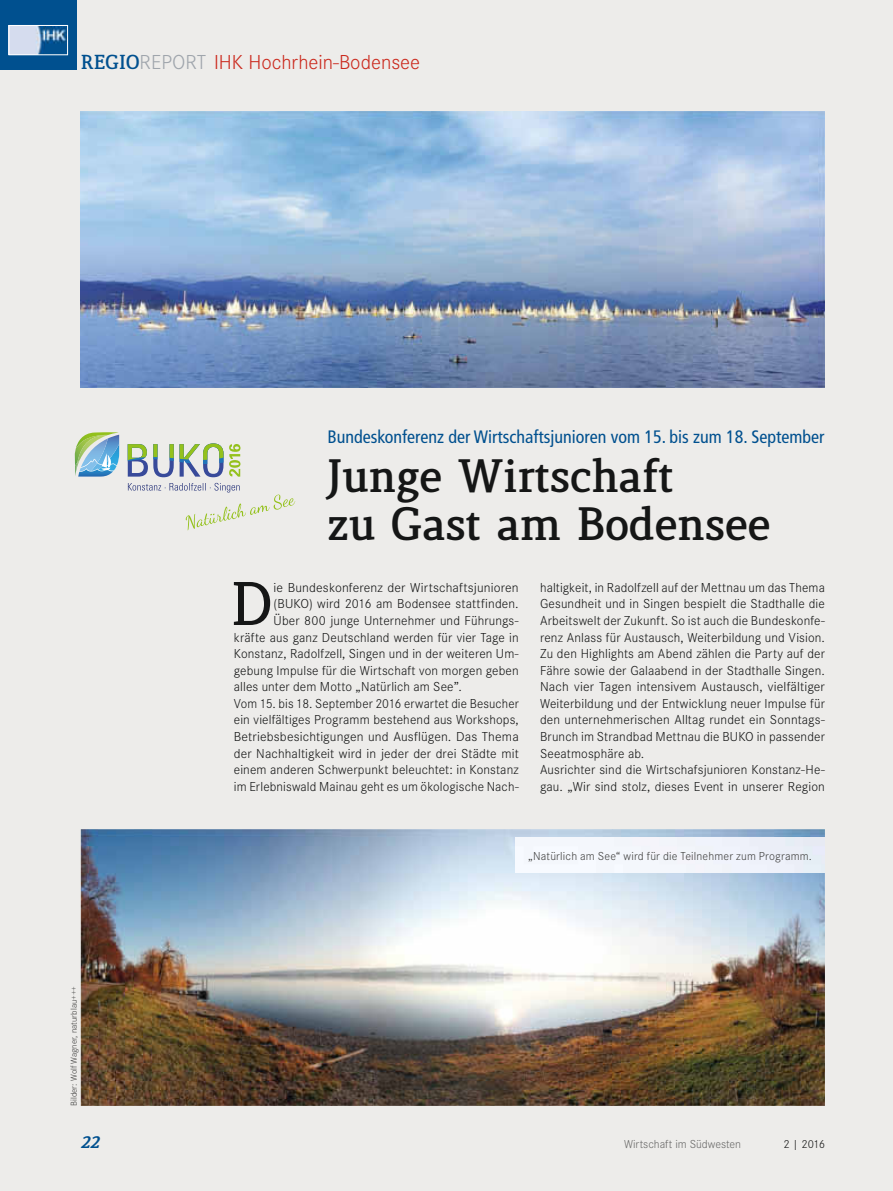
<style>
.page{position:relative;width:893px;height:1191px;background:#edecea}
.page>*{position:absolute;margin:0;border:0;box-sizing:border-box;transform-origin:0 0}
.t1{font:700 59.1px "Lenga";color:#151616}
.t2{font:800 45px/48px "Lenga";color:#151616}
.t3{font:300 21px "Corporate S";color:#cb2a1e}
.t4{font:condensed 18px "Frutiger";color:#00508f}
.t5{font:italic 900 16.5px "Lenga";color:#00508f}
.t6{font:300 13.5px/16.5px "Corporate S";letter-spacing:.01em;color:#151616}
.t7{font:300 12px "Corporate S";letter-spacing:.015em;color:#40403f}
.t8{font:300 12px "Corporate S";color:#686867}
.t9{font:300 12px "Corporate S";color:#151616}
.t10{font:300 9px "Corporate S";color:#40403f}
.s1{font-family:"Lenga";font-weight:800;font-size:19.5px;color:#00508f}
.s2{color:#9fa5ac}
</style>
<div class="page">
<div style="left:0;top:0;width:77px;height:69px;background:#00508f"></div>
<img style="left:10px;top:27px;width:56px;height:26px">
<div style="left:8px;top:25px;width:60px;height:30px;border:1px solid #fff"></div>
<img style="left:81px;top:829px;width:744px;height:277px">
<img style="left:81px;top:111px;width:744px;height:276px">
<svg style="left:229px;top:444px;width:11px;height:32px"></svg>
<svg style="left:128px;top:443px;width:95px;height:34px"></svg>
<svg style="left:75px;top:432px;width:44px;height:44px"></svg>
<svg style="left:128px;top:483px;width:167px;height:47px"></svg>
<img style="left:515px;top:838px;width:310px;height:34px">
<p class="t3" style="left:81px;top:51px;width:341px"><span class="s1">REGIO</span><span class="s2">RepoRt</span> IHK Hochrhein-Bodensee</p>
<p class="t4" style="left:327px;top:426px;width:499px">Bundeskonferenz der Wirtschaftsjunioren vom 15. bis zum 18. September</p>
<p class="t2" style="left:327px;top:455px;width:445px">Junge Wirtschaft<br>zu Gast am Bodensee</p>
<p class="t10" style="left:69px;top:1105px;width:121px;rotate:-90deg">Bilder: Wolf Wagner, naturblau+++</p>
<p class="t1" style="left:230px;top:571px;width:44px">D</p>
<p class="t6" style="left:274px;top:579px;width:247px">ie Bundeskonferenz der Wirtschaftsjunioren</p>
<p class="t6" style="left:274px;top:596px;width:247px">(BUKo) wird 2016 am Bodensee stattfinden.</p>
<p class="t6" style="left:274px;top:612px;width:247px">Über 800 junge Unternehmer und Führungs-</p>
<p class="t6" style="left:234px;top:629px;width:286px">kräfte aus ganz Deutschland werden für vier tage in</p>
<p class="t6" style="left:234px;top:645px;width:286px">Konstanz, Radolfzell, Singen und in der weiteren Um-</p>
<p class="t6" style="left:234px;top:662px;width:286px">gebung Impulse für die Wirtschaft von morgen geben</p>
<p class="t6" style="left:234px;top:678px;width:229px">alles unter dem Motto „Natürlich am See”.</p>
<p class="t6" style="left:234px;top:695px;width:286px">Vom 15. bis 18. September 2016 erwartet die Besucher</p>
<p class="t6" style="left:234px;top:712px;width:286px">ein vielfältiges programm bestehend aus Workshops,</p>
<p class="t6" style="left:234px;top:728px;width:286px">Betriebsbesichtigungen und Ausflügen. Das thema</p>
<p class="t6" style="left:234px;top:745px;width:286px">der Nachhaltigkeit wird in jeder der drei Städte mit</p>
<p class="t6" style="left:234px;top:761px;width:286px">einem anderen Schwerpunkt beleuchtet: in Konstanz</p>
<p class="t6" style="left:234px;top:778px;width:286px">im erlebniswald Mainau geht es um ökologische Nach-</p>
<p class="t6" style="left:540px;top:579px;width:286px">haltigkeit, in Radolfzell auf der Mettnau um das thema Gesundheit und in Singen bespielt die Stadthalle die Arbeitswelt der Zukunft. So ist auch die Bundeskonfe&shy;renz Anlass für Austausch, Weiterbildung und Vision.<br>Zu den Highlights am Abend zählen die party auf der Fähre sowie der Gala abend in der Stadthalle Singen.<br>Nach vier tagen intensivem Austausch, vielfältiger Weiterbildung und der entwicklung neuer Impulse für den unternehmerischen Alltag rundet ein Sonntags-Brunch im Strandbad Mettnau die BUKo in passender Seeatmosphäre ab.<br>Ausrichter sind die Wirtschafsjunioren Konstanz-He&shy;gau. „Wir sind stolz, dieses event in unserer Region</p>
<p class="t7" style="left:528px;top:849px;width:285px">„Natürlich am See“ wird für die teilnehmer zum programm.</p>
<p class="t5" style="left:81px;top:1134px;width:20px">22</p>
<p class="t8" style="left:624px;top:1137px;width:119px">Wirtschaft im Südwesten</p>
<p class="t9" style="left:783px;top:1137px;width:43px">2 | 2016</p>
</div>
